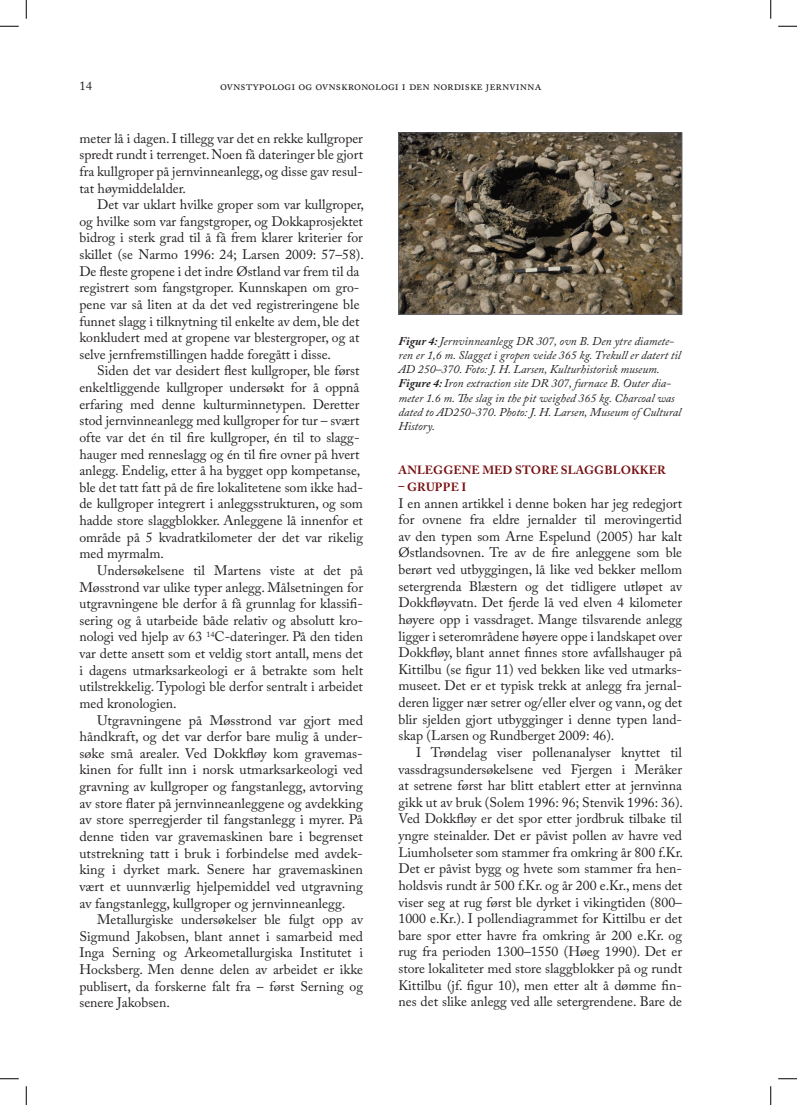
<style>
.page{position:relative;width:797px;height:1105px;background:#fff}
.page>*{position:absolute;margin:0;border:0;box-sizing:border-box;transform-origin:0 0}
.t1{font:13.75px/16.6px "Adobe Caslon Pro";letter-spacing:-.02em;color:#231f20;text-align:justify}
.t2{font:12.5px "Adobe Caslon Pro";color:#231f20}
.t3{font:italic 11.88px/14.2px "Adobe Caslon Pro";color:#231f20}
.t4{font:700 11.88px "Adobe Caslon Pro";letter-spacing:.015em;color:#771012}
.s1{font-weight:700}
</style>
<div class="page">
<img style="left:400px;top:135px;width:280px;height:178px">
<div style="left:398px;top:133px;width:284px;height:182px;border:1px solid #636366"></div>
<svg style="left:0;top:25px;width:19px;height:2px"></svg>
<svg style="left:778px;top:25px;width:19px;height:2px"></svg>
<svg style="left:0;top:1078px;width:19px;height:1px"></svg>
<svg style="left:778px;top:1078px;width:19px;height:1px"></svg>
<svg style="left:25px;top:0;width:2px;height:19px"></svg>
<svg style="left:25px;top:1086px;width:2px;height:19px"></svg>
<svg style="left:770px;top:0;width:1px;height:19px"></svg>
<svg style="left:770px;top:1086px;width:1px;height:19px"></svg>
<p class="t2" style="left:79px;top:78px;width:14px">14</p>
<p class="t2" style="left:220px;top:78px;width:323px">ovnstypologi og ovnskronologi i den nordiske jernvinna</p>
<p class="t1" style="left:79px;top:130px;width:285px">meter lå i dagen. I tillegg var det en rekke kullgroper spredt rundt i terrenget. Noen få dateringer ble gjort fra kullgroper på jernvinneanlegg, og disse gav resul&shy;tat høymiddelalder.</p>
<p class="t1" style="left:79px;top:196px;width:286px;text-align:left;text-indent:18px">Det var uklart hvilke groper som var kullgroper, og hvilke som var fangstgroper, og Dokkaprosjektet bidrog i sterk grad til å få frem klarer kriterier for skillet (se Narmo 1996: 24; Larsen 2009: 57–58).<br>De fleste gropene i det indre Østland var frem til da registrert som fangstgroper. Kunnskapen om gro&shy;pene var så liten at da det ved registreringene ble funnet slagg i tilknytning til enkelte av dem, ble det konkludert med at gropene var blestergroper, og at selve jernfremstillingen hadde foregått i disse.</p>
<p class="t1" style="left:79px;top:362px;width:285px;text-align:left;text-indent:18px">Siden det var desidert flest kullgroper, ble først enkeltliggende kullgroper undersøkt for å oppnå erfaring med denne kulturminnetypen. Deretter stod jernvinneanlegg med kullgroper for tur – svært ofte var det én til fire kullgroper, én til to slagg&shy;hauger med renneslagg og én til fire ovner på hvert anlegg. Endelig, etter å ha bygget opp kompetanse, ble det tatt fatt på de fire lokalitetene som ikke had&shy;de kullgroper integrert i anleggsstrukturen, og som hadde store slaggblokker. Anleggene lå innenfor et område på 5 kvadratkilometer der det var rikelig med myrmalm.</p>
<p class="t1" style="left:79px;top:562px;width:285px;text-indent:18px">Undersøkelsene til Martens viste at det på Møsstrond var ulike typer anlegg. Målsetningen for utgravningene ble derfor å få grunnlag for klassifi&shy;sering og å utarbeide både relativ og absolutt kro&shy;nologi ved hjelp av 63 <sup>14</sup>C-dateringer. På den tiden var dette ansett som et veldig stort antall, mens det i dagens utmarksarkeologi er å betrakte som helt utilstrekkelig. Typologi ble derfor sentralt i arbeidet med kronologien.</p>
<p class="t1" style="left:79px;top:711px;width:285px;text-indent:18px">Utgravningene på Møsstrond var gjort med håndkraft, og det var derfor bare mulig å under&shy;søke små arealer. Ved Dokkfløy kom gravemas&shy;kinen for fullt inn i norsk utmarksarkeologi ved gravning av kullgroper og fangstanlegg, avtorving av store flater på jernvinneanleggene og avdekking av store sperregjerder til fangstanlegg i myrer. På denne tiden var gravemaskinen bare i begrenset utstrekning tatt i bruk i forbindelse med avdek&shy;king i dyrket mark. Senere har gravemaskinen vært et uunnværlig hjelpemiddel ved utgravning av fangstanlegg, kullgroper og jernvinneanlegg.</p>
<p class="t1" style="left:79px;top:911px;width:285px;text-indent:18px">Metallurgiske undersøkelser ble fulgt opp av Sigmund Jakobsen, blant annet i samarbeid med Inga Serning og Arkeometallurgiska Institutet i Hocksberg. Men denne delen av arbeidet er ikke publisert, da forskerne falt fra – først Serning og senere Jakobsen.</p>
<p class="t3" style="left:398px;top:333px;width:284px"><span class="s1">Figur 4:</span> Jernvinneanlegg DR 307, ovn B. Den ytre diamete&shy;ren er 1,6 m. Slagget i gropen veide 365 kg. Trekull er datert til AD 250–370. Foto: J. H. Larsen, Kulturhistorisk museum.<br><span class="s1">Figure 4:</span> Iron extraction site DR 307, furnace B. Outer dia&shy;meter 1.6 m. The slag in the pit weighed 365 kg. Charcoal was dated to AD250-370. Photo: J. H. Larsen, Museum of Cultural History.</p>
<p class="t4" style="left:398px;top:463px;width:269px">ANLEGGENE MED STORE SLAGGBLOKKER</p>
<p class="t4" style="left:398px;top:480px;width:69px">– GRUPPE I</p>
<p class="t1" style="left:398px;top:494px;width:285px">I en annen artikkel i denne boken har jeg redegjort for ovnene fra eldre jernalder til merovingertid av den typen som Arne Espelund (2005) har kalt Østlandsovnen. Tre av de fire anleggene som ble berørt ved utbyggingen, lå like ved bekker mellom setergrenda Blæstern og det tidligere utløpet av Dokkfløyvatn. Det fjerde lå ved elven 4 kilometer høyere opp i vassdraget. Mange tilsvarende anlegg ligger i seterområdene høyere oppe i landskapet over Dokkfløy, blant annet finnes store avfallshauger på Kittilbu (se figur 11) ved bekken like ved utmarks&shy;museet. Det er et typisk trekk at anlegg fra jernal&shy;deren ligger nær setrer og/eller elver og vann, og det blir sjelden gjort utbygginger i denne typen land&shy;skap (Larsen og Rundberget 2009: 46).</p>
<p class="t1" style="left:398px;top:744px;width:286px;text-indent:18px">I Trøndelag viser pollenanalyser knyttet til vassdragsundersøkelsene ved Fjergen i Meråker at setrene først har blitt etablert etter at jernvinna gikk ut av bruk (Solem 1996: 96; Stenvik 1996: 36).<br>Ved Dokkfløy er det spor etter jordbruk tilbake til yngre steinalder. Det er påvist pollen av havre ved Liumholseter som stammer fra omkring år 800 f.Kr.<br>Det er påvist bygg og hvete som stammer fra hen&shy;holdsvis rundt år 500 f.Kr. og år 200 e.Kr., mens det viser seg at rug først ble dyrket i vikingtiden (800– 1000 e.Kr.). I pollendiagrammet for Kittilbu er det bare spor etter havre fra omkring år 200 e.Kr. og rug fra perioden 1300–1550 (Høeg 1990). Det er store lokaliteter med store slaggblokker på og rundt Kittilbu (jf. figur 10), men etter alt å dømme fin&shy;nes det slike anlegg ved alle setergrendene. Bare de</p>
</div>
